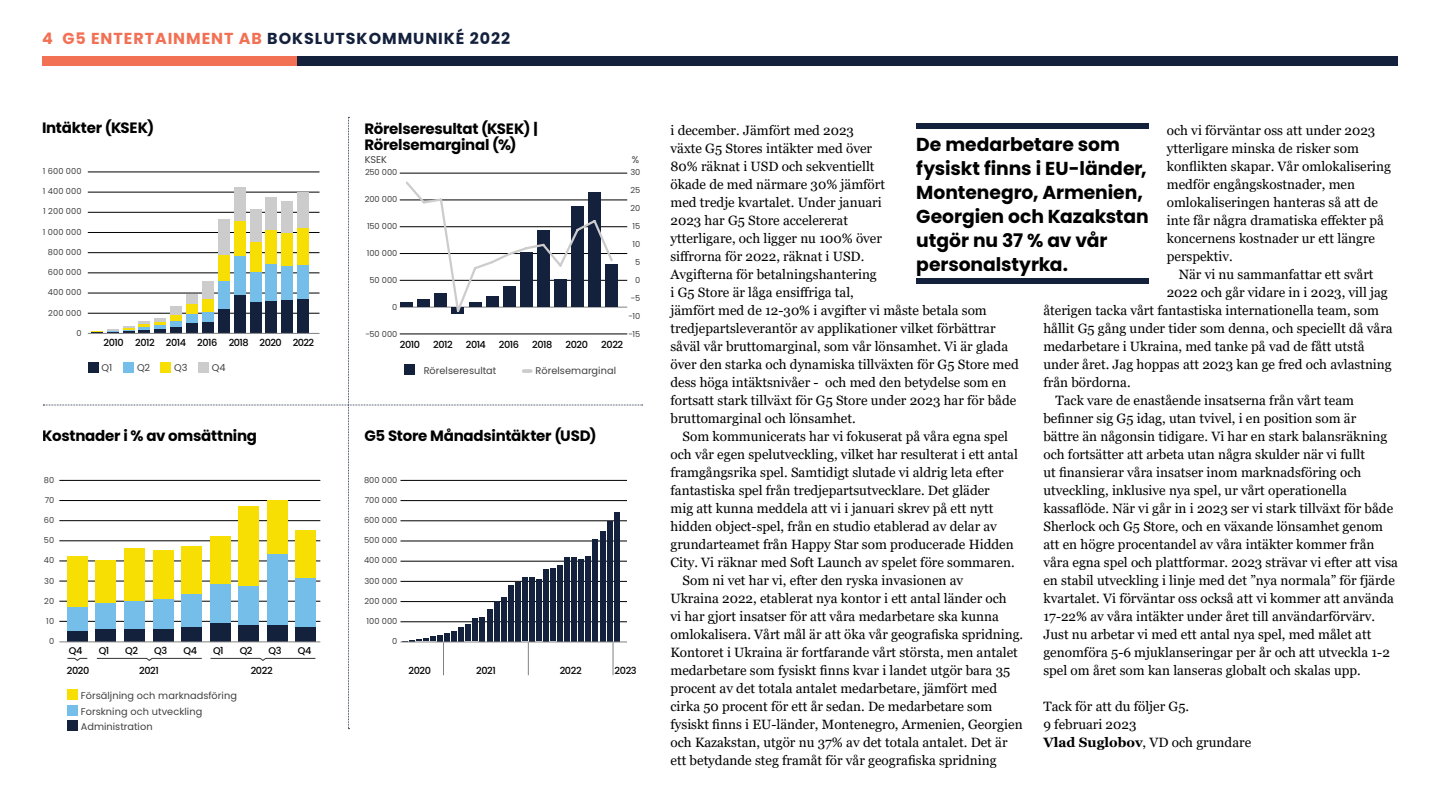
<style>
.page{position:relative;width:1440px;height:810px;background:#fff}
.page>*{position:absolute;margin:0;border:0;box-sizing:border-box;transform-origin:0 0}
.G5_Quote{font:700 18.75px/24px "Poppins";letter-spacing:-.005em;color:#000}
.t1{font:700 15.9px "Poppins";letter-spacing:.06em;color:#14213d}
.t2{font:700 15px/16.5px "Poppins";letter-spacing:-.015em;color:#000}
.G5_Body_indent{font:13.5px/18px "Georgia";color:#000}
.t3{font:9.75px "Poppins";letter-spacing:.005em;color:#404040}
.t4{font:500 9.75px "Poppins";letter-spacing:-.045em;color:#000}
.t5{font:8.25px/18px "Poppins";letter-spacing:.005em;color:#404040;text-align:right}
.s1{color:#f27054}
.s2{font-weight:700}
</style>
<div class="page">
<div style="left:42px;top:56px;width:1356px;height:10px;background:#14213d"></div>
<div style="left:42px;top:56px;width:254px;height:10px;background:#f27054"></div>
<div style="left:916px;top:123px;width:233px;height:5px;background:#14213d"></div>
<div style="left:916px;top:278px;width:233px;height:6px;background:#14213d"></div>
<div style="left:67px;top:720px;width:11px;height:11px;background:#14213d"></div>
<svg style="left:43px;top:117px;width:600px;height:612px"></svg>
<p class="t1" style="left:42px;top:29px;width:470px"><span class="s1">4 G5 ENTERTAINMENT AB</span> BOKSLUTSKOMMUNIKÉ 2022</p>
<p class="t2" style="left:42px;top:119px;width:114px">Intäkter (KSEK)</p>
<p class="t5" style="left:43px;top:162px;width:40px">1 600 000</p>
<p class="t5" style="left:43px;top:182px;width:40px">1 400 000</p>
<p class="t5" style="left:43px;top:203px;width:40px">1 200 000</p>
<p class="t5" style="left:43px;top:223px;width:40px">1 000 000</p>
<p class="t5" style="left:48px;top:243px;width:35px">800 000</p>
<p class="t5" style="left:48px;top:263px;width:35px">600 000</p>
<p class="t5" style="left:48px;top:283px;width:35px">400 000</p>
<p class="t5" style="left:48px;top:304px;width:35px">200 000</p>
<p class="t5" style="left:77px;top:324px;width:7px">0</p>
<p class="t4" style="left:104px;top:337px;width:212px">2010 2012 2014 2016 2018 2020 2022</p>
<p class="t3" style="left:102px;top:362px;width:12px">Q1</p>
<p class="t3" style="left:137px;top:362px;width:15px">Q2</p>
<p class="t3" style="left:174px;top:362px;width:15px">Q3</p>
<p class="t3" style="left:212px;top:362px;width:15px">Q4</p>
<p class="t2" style="left:43px;top:428px;width:216px">Kostnader i % av omsättning</p>
<p class="t5" style="left:44px;top:471px;width:12px">80</p>
<p class="t5" style="left:45px;top:491px;width:11px">70</p>
<p class="t5" style="left:44px;top:511px;width:12px">60</p>
<p class="t5" style="left:44px;top:531px;width:12px">50</p>
<p class="t5" style="left:44px;top:552px;width:12px">40</p>
<p class="t5" style="left:44px;top:572px;width:12px">30</p>
<p class="t5" style="left:44px;top:592px;width:11px">20</p>
<p class="t5" style="left:46px;top:612px;width:9px">10</p>
<p class="t5" style="left:49px;top:632px;width:7px">0</p>
<p class="t4" style="left:69px;top:645px;width:15px">Q4</p>
<p class="t4" style="left:99px;top:645px;width:12px">Q1</p>
<p class="t4" style="left:125px;top:645px;width:14px">Q2</p>
<p class="t4" style="left:154px;top:645px;width:15px">Q3</p>
<p class="t4" style="left:183px;top:645px;width:15px">Q4</p>
<p class="t4" style="left:213px;top:645px;width:12px">Q1</p>
<p class="t4" style="left:240px;top:645px;width:14px">Q2</p>
<p class="t4" style="left:269px;top:645px;width:15px">Q3</p>
<p class="t4" style="left:298px;top:645px;width:15px">Q4</p>
<p class="t4" style="left:67px;top:665px;width:24px">2020</p>
<p class="t4" style="left:139px;top:665px;width:21px">2021</p>
<p class="t4" style="left:251px;top:665px;width:24px">2022</p>
<p class="t3" style="left:81px;top:690px;width:158px">Försäljning och marknadsföring</p>
<p class="t3" style="left:81px;top:706px;width:123px">Forskning och utveckling</p>
<p class="t3" style="left:81px;top:721px;width:73px">Administration</p>
<p class="t2" style="left:364px;top:121px;width:175px">Rörelseresultat (KSEK) |<br>Rörelsemarginal (%)</p>
<p class="t3" style="left:365px;top:154px;width:24px">KSEK</p>
<p class="t3" style="left:632px;top:154px;width:9px">%</p>
<p class="t5" style="left:365px;top:163px;width:34px">250 000</p>
<p class="t5" style="left:365px;top:190px;width:34px">200 000</p>
<p class="t5" style="left:367px;top:217px;width:32px">150 000</p>
<p class="t5" style="left:367px;top:244px;width:32px">100 000</p>
<p class="t5" style="left:370px;top:271px;width:29px">50 000</p>
<p class="t5" style="left:392px;top:298px;width:7px">0</p>
<p class="t5" style="left:365px;top:325px;width:33px">-50 000</p>
<p class="t5" style="left:628px;top:163px;width:14px">30<br>25<br>20<br>15<br>10<br>5<br>0 -5 -10 -15</p>
<p class="t4" style="left:400px;top:339px;width:22px">2010</p>
<p class="t4" style="left:433px;top:339px;width:21px">2012</p>
<p class="t4" style="left:466px;top:339px;width:22px">2014</p>
<p class="t4" style="left:499px;top:339px;width:22px">2016</p>
<p class="t4" style="left:532px;top:339px;width:22px">2018</p>
<p class="t4" style="left:566px;top:339px;width:24px">2020</p>
<p class="t4" style="left:601px;top:339px;width:24px">2022</p>
<p class="t3" style="left:424px;top:365px;width:74px">Rörelseresultat</p>
<p class="t3" style="left:536px;top:365px;width:82px">Rörelsemarginal</p>
<p class="t2" style="left:364px;top:428px;width:233px">G5 Store Månadsintäkter (USD)</p>
<p class="t5" style="left:364px;top:471px;width:35px">800 000</p>
<p class="t5" style="left:365px;top:491px;width:34px">700 000</p>
<p class="t5" style="left:364px;top:511px;width:35px">600 000</p>
<p class="t5" style="left:364px;top:531px;width:35px">500 000</p>
<p class="t5" style="left:364px;top:552px;width:35px">400 000</p>
<p class="t5" style="left:364px;top:572px;width:35px">300 000</p>
<p class="t5" style="left:365px;top:592px;width:34px">200 000</p>
<p class="t5" style="left:367px;top:612px;width:32px">100 000</p>
<p class="t5" style="left:392px;top:632px;width:7px">0</p>
<p class="t4" style="left:408px;top:665px;width:24px">2020</p>
<p class="t4" style="left:476px;top:665px;width:21px">2021</p>
<p class="t4" style="left:560px;top:665px;width:24px">2022</p>
<p class="t4" style="left:615px;top:665px;width:24px">2023</p>
<p class="G5_Body_indent" style="left:670px;top:122px;width:350px">i december. Jämfört med 2023<br>växte G5 Stores intäkter med över<br>80% räknat i USD och sekventiellt<br>ökade de med närmare 30% jämfört<br>med tredje kvartalet. Under januari<br>2023 har G5 Store accelererat<br>ytterligare, och ligger nu 100% över<br>siffrorna för 2022, räknat i USD.<br>Avgifterna för betalningshantering<br>i G5 Store är låga ensiffriga tal,<br>jämfört med de 12-30% i avgifter vi måste betala som tredjepartsleverantör av applikationer vilket förbättrar såväl vår bruttomarginal, som vår lönsamhet. Vi är glada över den starka och dynamiska tillväxten för G5 Store med dess höga intäktsnivåer - och med den betydelse som en fortsatt stark tillväxt för G5 Store under 2023 har för både bruttomarginal och lönsamhet.</p>
<p class="G5_Body_indent" style="left:670px;top:428px;width:349px;text-indent:12px">Som kommunicerats har vi fokuserat på våra egna spel och vår egen spelutveckling, vilket har resulterat i ett antal framgångsrika spel. Samtidigt slutade vi aldrig leta efter fantastiska spel från tredjepartsutvecklare. Det gläder<br>mig att kunna meddela att vi i januari skrev på ett nytt hidden object-spel, från en studio etablerad av delar av grundarteamet från Happy Star som producerade Hidden City. Vi räknar med Soft Launch av spelet före sommaren.</p>
<p class="G5_Body_indent" style="left:670px;top:572px;width:354px;text-indent:12px">Som ni vet har vi, efter den ryska invasionen av<br>Ukraina 2022, etablerat nya kontor i ett antal länder och<br>vi har gjort insatser för att våra medarbetare ska kunna omlokalisera. Vårt mål är att öka vår geografiska spridning.<br>Kontoret i Ukraina är fortfarande vårt största, men antalet medarbetare som fysiskt finns kvar i landet utgör bara 35 procent av det totala antalet medarbetare, jämfört med cirka 50 procent för ett år sedan. De medarbetare som fysiskt finns i EU-länder, Montenegro, Armenien, Georgien och Kazakstan, utgör nu 37% av det totala antalet. Det är ett betydande steg framåt för vår geografiska spridning</p>
<p class="G5_Body_indent" style="left:1167px;top:122px;width:226px">och vi förväntar oss att under 2023 ytterligare minska de risker som konflikten skapar. Vår omlokalisering medför engångskostnader, men omlokaliseringen hanteras så att de inte får några dramatiska effekter på koncernens kostnader ur ett längre perspektiv.</p>
<p class="G5_Body_indent" style="left:1179px;top:266px;width:196px">När vi nu sammanfattar ett svårt</p>
<p class="G5_Body_indent" style="left:1167px;top:284px;width:223px">2022 och går vidare in i 2023, vill jag</p>
<p class="G5_Body_indent" style="left:1043px;top:302px;width:337px">återigen tacka vårt fantastiska internationella team, som</p>
<p class="G5_Body_indent" style="left:1043px;top:320px;width:351px">hållit G5 gång under tider som denna, och speciellt då våra</p>
<p class="G5_Body_indent" style="left:1043px;top:338px;width:323px">medarbetare i Ukraina, med tanke på vad de fått utstå</p>
<p class="G5_Body_indent" style="left:1043px;top:356px;width:350px">under året. Jag hoppas att 2023 kan ge fred och avlastning</p>
<p class="G5_Body_indent" style="left:1043px;top:374px;width:89px">från bördorna.</p>
<p class="G5_Body_indent" style="left:1043px;top:392px;width:356px;text-indent:12px">Tack vare de enastående insatserna från vårt team befinner sig G5 idag, utan tvivel, i en position som är<br>bättre än någonsin tidigare. Vi har en stark balansräkning och fortsätter att arbeta utan några skulder när vi fullt<br>ut finansierar våra insatser inom marknadsföring och utveckling, inklusive nya spel, ur vårt operationella kassaflöde. När vi går in i 2023 ser vi stark tillväxt för både Sherlock och G5 Store, och en växande lönsamhet genom att en högre procentandel av våra intäkter kommer från våra egna spel och plattformar. 2023 strävar vi efter att visa en stabil utveckling i linje med det ”nya normala” för fjärde kvartalet. Vi förväntar oss också att vi kommer att använda 17-22% av våra intäkter under året till användarförvärv.<br>Just nu arbetar vi med ett antal nya spel, med målet att genomföra 5-6 mjuklanseringar per år och att utveckla 1-2 spel om året som kan lanseras globalt och skalas upp.</p>
<p class="G5_Body_indent" style="left:1043px;top:698px;width:147px">Tack för att du följer G5.</p>
<p class="G5_Body_indent" style="left:1043px;top:716px;width:95px">9 februari 2023</p>
<p class="G5_Body_indent" style="left:1043px;top:734px;width:209px"><span class="s2">Vlad Suglobov</span>, VD och grundare</p>
<p class="G5_Quote" style="left:916px;top:132px;width:234px">De medarbetare som fysiskt finns i EU-länder,<br>Montenegro, Armenien,<br>Georgien och Kazakstan utgör nu 37 % av vår personalstyrka.</p>
</div>
